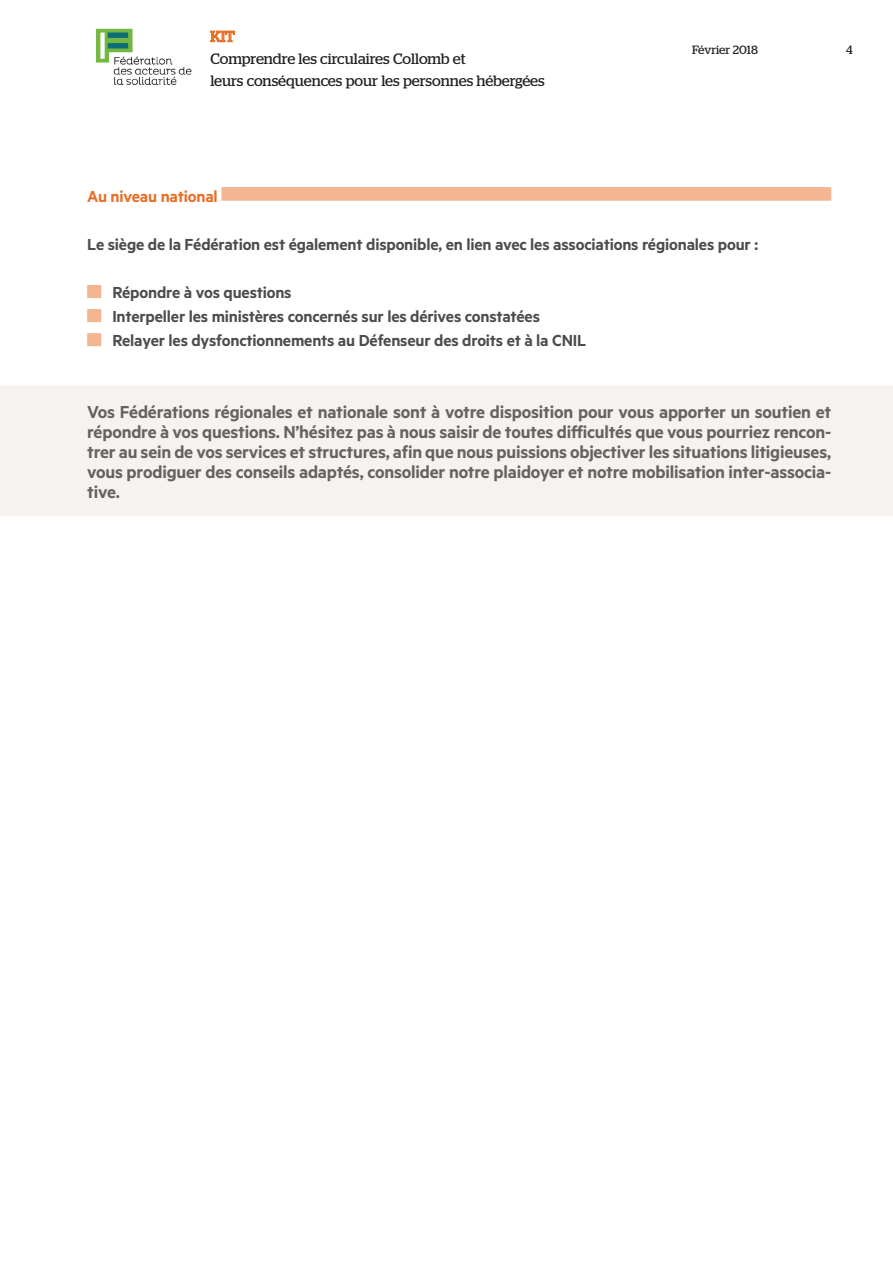
<style>
.page{position:relative;width:893px;height:1263px;background:#fff}
.page>*{position:absolute;margin:0;border:0;box-sizing:border-box;transform-origin:0 0}
.t1{font:600 19.5px/19.8px "Metric";letter-spacing:-.01em;color:#4b4c4d;text-align:justify}
.t2{font:600 18px/24px "Metric";letter-spacing:-.01em;color:#4b4c4d}
.t3{font:600 18px "Metric";letter-spacing:-.01em;color:#e96d24}
.t4{font:15px/22px "Stag";letter-spacing:-.005em;color:#231f20}
.t5{font:15px "Stag";color:#e96d24}
.t6{font:12px "Stag";color:#231f20}
</style>
<div class="page">
<svg style="left:210px;top:30px;width:25px;height:13px"></svg>
<img style="left:95px;top:28px;width:97px;height:57px">
<div style="left:87px;top:285px;width:14px;height:13px;background:#f4b691"></div>
<div style="left:87px;top:309px;width:14px;height:13px;background:#f4b691"></div>
<div style="left:87px;top:333px;width:14px;height:13px;background:#f4b691"></div>
<div style="left:221px;top:187px;width:610px;height:14px;background:#f4b691"></div>
<div style="left:0;top:386px;width:893px;height:130px;background:#f6f2ef"></div>
<p class="t5" style="left:210px;top:28px;width:26px">KIT</p>
<p class="t4" style="left:210px;top:47px;width:336px">Comprendre les circulaires Collomb et<br>leurs conséquences pour les personnes hébergées</p>
<p class="t6" style="left:692px;top:43px;width:67px">Février 2018</p>
<p class="t6" style="left:846px;top:43px;width:8px">4</p>
<p class="t3" style="left:87px;top:186px;width:132px">Au niveau national</p>
<p class="t2" style="left:87px;top:232px;width:672px">Le siège de la Fédération est également disponible, en lien avec les associations régionales pour :</p>
<p class="t2" style="left:112px;top:280px;width:475px">Répondre à vos questions<br>Interpeller les ministères concernés sur les dérives constatées<br>Relayer les dysfonctionnements au Défenseur des droits et à la CNIL</p>
<p class="t1" style="left:87px;top:402px;width:746px">Vos Fédérations régionales et nationale sont à votre disposition pour vous apporter un soutien et répondre à vos questions. N’hésitez pas à nous saisir de toutes difficultés que vous pourriez rencon&shy;trer au sein de vos services et structures, afin que nous puissions objectiver les situations litigieuses, vous prodiguer des conseils adaptés, consolider notre plaidoyer et notre mobilisation inter-associa&shy;tive.</p>
</div>
